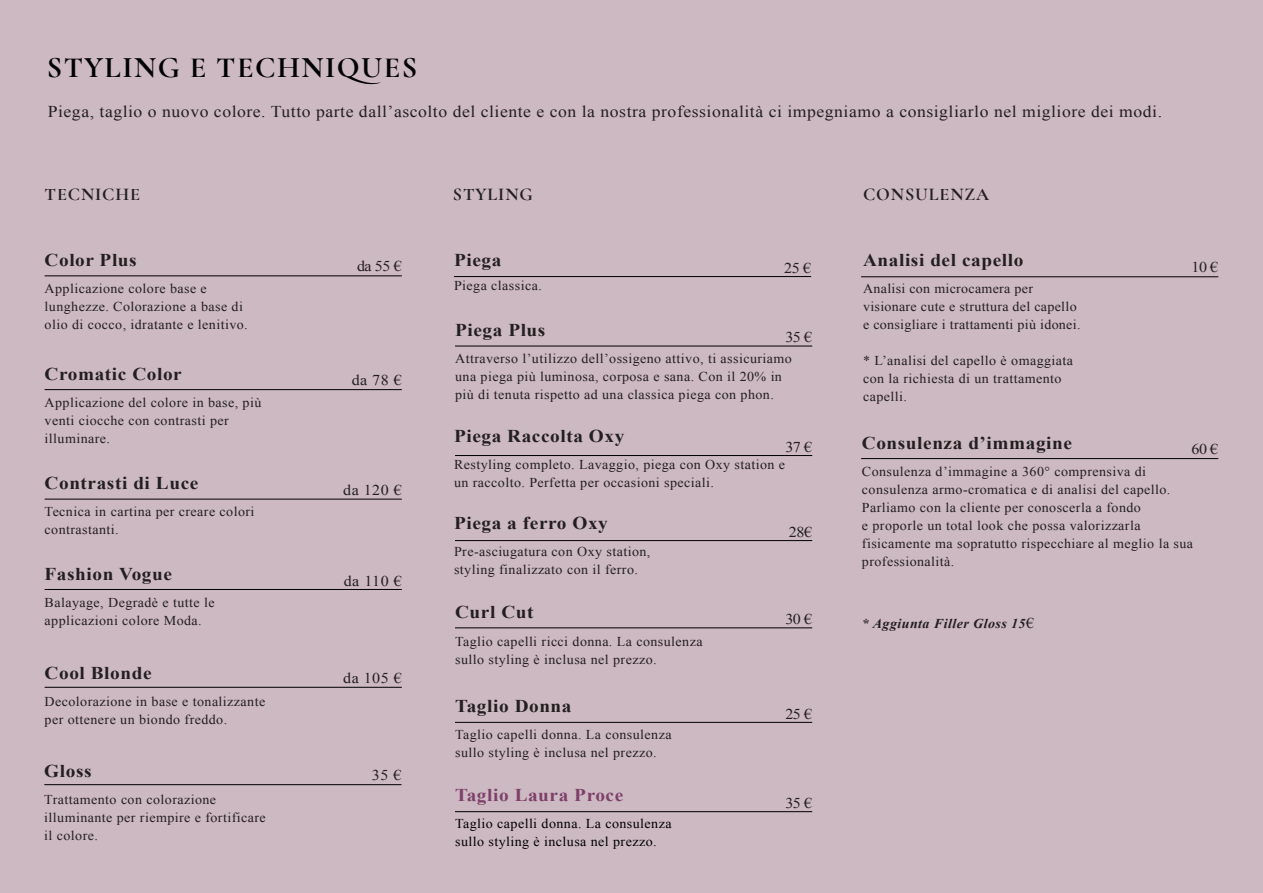
<style>
.page{position:relative;width:1263px;height:893px;background:#ccb9c1}
.page>*{position:absolute;margin:0;border:0;box-sizing:border-box;transform-origin:0 0}
.t1{font:700 30px "Cormorant Garamond";letter-spacing:.05em;color:#000001}
.t2{font:700 18px "Times New Roman";letter-spacing:.03em;color:#231f20;scale:1.07 1}
.t3{font:700 18px "Cormorant Garamond";letter-spacing:.05em;color:#231f20}
.t4{font:700 18px "Times New Roman";letter-spacing:.03em;color:#7e406a;scale:1.07 1}
.t5{font:16.5px "Times New Roman";letter-spacing:.03em;color:#231f20;scale:1.07 1}
.t6{font:15px "Times New Roman";letter-spacing:-.005em;color:#231f20;scale:1.07 1}
.t7{font:13.5px/18px "Times New Roman";letter-spacing:.03em;color:#231f20;scale:1.04 1}
.t8{font:13.5px/18px "Times New Roman";letter-spacing:.03em;color:#000001;scale:1.04 1}
.t9{font:italic 700 13.5px "Times New Roman";letter-spacing:.03em;color:#231f20;scale:1.04 1}
.s1{font-weight:400;font-style:normal;font-size:15px}
</style>
<div class="page">
<hr style="left:45px;top:687px;width:357px;height:1px;background:#000001">
<hr style="left:45px;top:589px;width:357px;height:1px;background:#000001">
<hr style="left:45px;top:499px;width:357px;height:1px;background:#000001">
<hr style="left:45px;top:389px;width:357px;height:1px;background:#000001">
<hr style="left:45px;top:276px;width:357px;height:1px;background:#000001">
<hr style="left:861px;top:277px;width:357px;height:1px;background:#000001">
<hr style="left:861px;top:458px;width:357px;height:1px;background:#000001">
<hr style="left:455px;top:346px;width:357px;height:1px;background:#000001">
<hr style="left:455px;top:455px;width:357px;height:1px;background:#000001">
<hr style="left:455px;top:540px;width:357px;height:1px;background:#000001">
<hr style="left:455px;top:722px;width:357px;height:1px;background:#000001">
<hr style="left:455px;top:811px;width:357px;height:1px;background:#000001">
<hr style="left:454px;top:276px;width:357px;height:1px;background:#000001">
<hr style="left:44px;top:784px;width:357px;height:1px;background:#000001">
<hr style="left:455px;top:628px;width:357px;height:1px;background:#000001">
<p class="t1" style="left:47px;top:48px;width:372px">STYLING E TECHNIQUES</p>
<p class="t5" style="left:48px;top:100px;width:1043px">Piega, taglio o nuovo colore. Tutto parte dall’ascolto del cliente e con la nostra professionalità ci impegniamo a consigliarlo nel migliore dei modi.</p>
<p class="t3" style="left:45px;top:183px;width:97px">TECNICHE</p>
<p class="t2" style="left:45px;top:248px;width:88px">Color Plus</p>
<p class="t7" style="left:45px;top:280px;width:157px">Applicazione colore base e</p>
<p class="t7" style="left:45px;top:298px;width:197px">lunghezze. Colorazione a base di olio di cocco, idratante e lenitivo.</p>
<p class="t2" style="left:45px;top:362px;width:130px">Cromatic Color</p>
<p class="t7" style="left:45px;top:393px;width:210px">Applicazione del colore in base, più venti ciocche con contrasti per</p>
<p class="t7" style="left:45px;top:429px;width:64px">illuminare.</p>
<p class="t2" style="left:45px;top:471px;width:145px">Contrasti di Luce</p>
<p class="t7" style="left:45px;top:503px;width:203px">Tecnica in cartina per creare colori contrastanti.</p>
<p class="t2" style="left:45px;top:561px;width:121px">Fashion Vogue</p>
<p class="t7" style="left:45px;top:593px;width:165px">Balayage, Degradè e tutte le</p>
<p class="t7" style="left:45px;top:611px;width:153px">applicazioni colore Moda.</p>
<p class="t2" style="left:45px;top:661px;width:101px">Cool Blonde</p>
<p class="t7" style="left:45px;top:692px;width:214px">Decolorazione in base e tonalizzante per ottenere un biondo freddo.</p>
<p class="t2" style="left:44px;top:758px;width:46px">Gloss</p>
<p class="t7" style="left:44px;top:790px;width:214px">Trattamento con colorazione illuminante per riempire e fortificare il colore.</p>
<p class="t6" style="left:357px;top:256px;width:43px">da 55 €</p>
<p class="t6" style="left:352px;top:370px;width:48px">da 78 €</p>
<p class="t6" style="left:343px;top:480px;width:56px">da 120 €</p>
<p class="t6" style="left:344px;top:570px;width:56px">da 110 €</p>
<p class="t6" style="left:343px;top:668px;width:56px">da 105 €</p>
<p class="t6" style="left:372px;top:765px;width:29px">35 €</p>
<p class="t3" style="left:453px;top:183px;width:81px">STYLING</p>
<p class="t2" style="left:454px;top:248px;width:46px">Piega</p>
<p class="t7" style="left:454px;top:277px;width:86px">Piega classica.</p>
<p class="t6" style="left:784px;top:258px;width:27px">25 €</p>
<p class="t2" style="left:455px;top:318px;width:86px">Piega Plus</p>
<p class="t7" style="left:455px;top:350px;width:325px">Attraverso l’utilizzo dell’ossigeno attivo, ti assicuriamo una piega più luminosa, corposa e sana. Con il 20% in più di tenuta rispetto ad una classica piega con phon.</p>
<p class="t2" style="left:454px;top:423px;width:161px">Piega Raccolta Oxy</p>
<p class="t7" style="left:454px;top:455px;width:320px">Restyling completo. Lavaggio, piega con Oxy station e un raccolto. Perfetta per occasioni speciali.</p>
<p class="t2" style="left:454px;top:510px;width:145px">Piega a ferro Oxy</p>
<p class="t7" style="left:454px;top:542px;width:190px">Pre-asciugatura con Oxy station, styling finalizzato con il ferro.</p>
<p class="t6" style="left:785px;top:327px;width:27px">35 €</p>
<p class="t6" style="left:785px;top:437px;width:27px">37 €</p>
<p class="t6" style="left:789px;top:522px;width:23px">28€</p>
<p class="t3" style="left:863px;top:183px;width:128px">CONSULENZA</p>
<p class="t2" style="left:863px;top:248px;width:151px">Analisi del capello</p>
<p class="t7" style="left:863px;top:280px;width:210px">Analisi con microcamera per visionare cute e struttura del capello e consigliare i trattamenti più idonei.</p>
<p class="t7" style="left:863px;top:352px;width:203px">* L’analisi del capello è omaggiata con la richiesta di un trattamento capelli.</p>
<p class="t2" style="left:862px;top:430px;width:198px">Consulenza d’immagine</p>
<p class="t7" style="left:862px;top:462px;width:320px">Consulenza d’immagine a 360° comprensiva di consulenza armo-cromatica e di analisi del capello.<br>Parliamo con la cliente per conoscerla a fondo<br>e proporle un total look che possa valorizzarla fisicamente ma sopratutto rispecchiare al meglio la sua professionalità.</p>
<p class="t6" style="left:1191px;top:257px;width:27px">10 €</p>
<p class="t6" style="left:1191px;top:439px;width:27px">60 €</p>
<p class="t2" style="left:455px;top:599px;width:75px">Curl Cut</p>
<p class="t7" style="left:455px;top:632px;width:239px">Taglio capelli ricci donna. La consulenza sullo styling è inclusa nel prezzo.</p>
<p class="t2" style="left:455px;top:694px;width:110px">Taglio Donna</p>
<p class="t7" style="left:455px;top:725px;width:210px">Taglio capelli donna. La consulenza sullo styling è inclusa nel prezzo.</p>
<p class="t4" style="left:455px;top:782px;width:159px">Taglio Laura Proce</p>
<p class="t8" style="left:455px;top:814px;width:210px">Taglio capelli donna. La consulenza sullo styling è inclusa nel prezzo.</p>
<p class="t6" style="left:785px;top:609px;width:27px">30 €</p>
<p class="t9" style="left:862px;top:614px;width:167px">* Aggiunta Filler Gloss 15<span class="s1">€</span></p>
<p class="t6" style="left:785px;top:703px;width:27px">25 €</p>
<p class="t6" style="left:785px;top:793px;width:27px">35 €</p>
</div>
